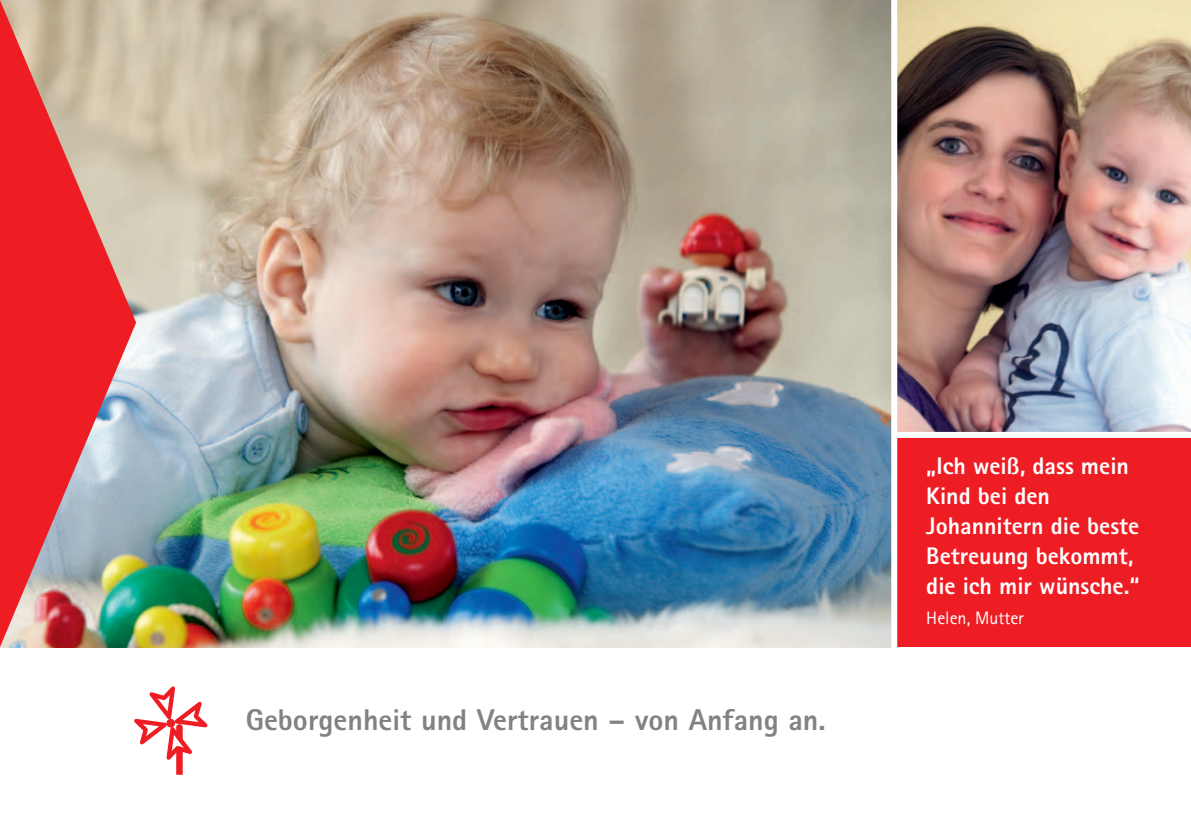
<style>
.page{position:relative;width:1191px;height:840px;background:#fff}
.page>*{position:absolute;margin:0;border:0;box-sizing:border-box;transform-origin:0 0}
.t1{font:800 30px "Rotis Sans Serif";color:#808285}
.t2{font:800 24px/30px "Rotis Sans Serif";color:#fff}
.t3{font:18px "Rotis Sans Serif";color:#fff}
</style>
<div class="page">
<img style="left:136px;top:0;width:755px;height:646px">
<svg style="left:134px;top:686px;width:74px;height:88px"></svg>
<img style="left:897px;top:0;width:294px;height:431px">
<div style="left:894px;top:434px;width:297px;height:212px;background:#ee1d23"></div>
<div style="left:894px;top:431px;width:297px;height:6px;background:#fff"></div>
<div style="left:891px;top:0;width:6px;height:659px;background:#fff"></div>
<svg style="left:0;top:0;width:136px;height:646px;background:#d46b68"></svg>
<p class="t1" style="left:246px;top:700px;width:581px">Geborgenheit und Vertrauen – von Anfang an.</p>
<p class="t2" style="left:926px;top:450px;width:215px">„Ich weiß, dass mein<br>Kind bei den<br>Johannitern die beste<br>Betreuung bekommt, die ich mir wünsche.“</p>
<p class="t3" style="left:926px;top:607px;width:99px">Helen, Mutter</p>
</div>
